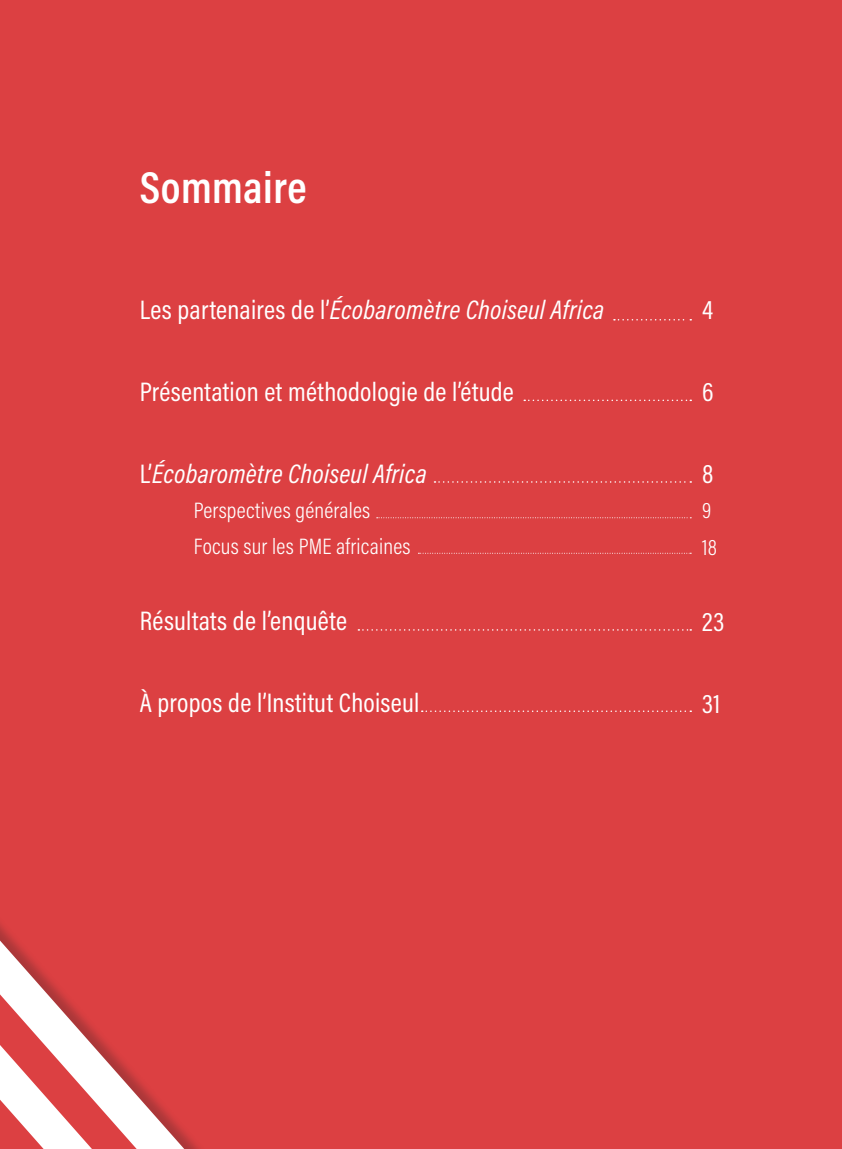
<style>
.page{position:relative;width:842px;height:1149px;background:#fff}
.page>*{position:absolute;margin:0;border:0;box-sizing:border-box;transform-origin:0 0}
.t1{font:600 45px "Acumin Pro Cond";letter-spacing:.01em;color:#fff}
.t2{font:27px "Acumin Pro Cond";letter-spacing:.01em;color:#fff}
.t3{font:italic 27px "Acumin Pro Cond";letter-spacing:.01em;color:#fff}
.t4{font:300 22.5px/35.5px "Acumin Pro Cond";letter-spacing:.01em;color:#fff}
.s1{font-style:normal}
</style>
<div class="page">
<div style="left:0;top:0;width:842px;height:1148px;background:#dc4042"></div>
<svg style="left:0;top:940px;width:184px;height:208px"></svg>
<svg style="left:614px;top:319px;width:77px;height:1px"></svg>
<svg style="left:524px;top:399px;width:167px;height:2px"></svg>
<svg style="left:434px;top:481px;width:257px;height:1px"></svg>
<svg style="left:377px;top:517px;width:314px;height:1px"></svg>
<svg style="left:418px;top:552px;width:273px;height:1px"></svg>
<svg style="left:358px;top:629px;width:333px;height:1px"></svg>
<svg style="left:422px;top:710px;width:269px;height:1px"></svg>
<h1 class="t1" style="left:140px;top:158px;width:168px">Sommaire</h1>
<p class="t3" style="left:140px;top:292px;width:466px"><span class="s1">Les partenaires de l’</span>Écobaromètre Choiseul Africa</p>
<p class="t2" style="left:702px;top:292px;width:13px">4</p>
<p class="t2" style="left:140px;top:374px;width:376px">Présentation et méthodologie de l’étude</p>
<p class="t2" style="left:702px;top:374px;width:13px">6</p>
<p class="t3" style="left:140px;top:456px;width:289px"><span class="s1">L’</span>Écobaromètre Choiseul Africa</p>
<p class="t4" style="left:194px;top:492px;width:218px">Perspectives générales<br>Focus sur les PME africaines</p>
<p class="t2" style="left:702px;top:456px;width:13px">8</p>
<p class="t4" style="left:702px;top:491px;width:16px;line-height:36.6px">9<br>18</p>
<p class="t2" style="left:140px;top:603px;width:209px">Résultats de l’enquête</p>
<p class="t2" style="left:702px;top:603px;width:23px">23</p>
<p class="t2" style="left:140px;top:685px;width:281px">À propos de l’Institut Choiseul</p>
<p class="t2" style="left:702px;top:685px;width:20px">31</p>
</div>
